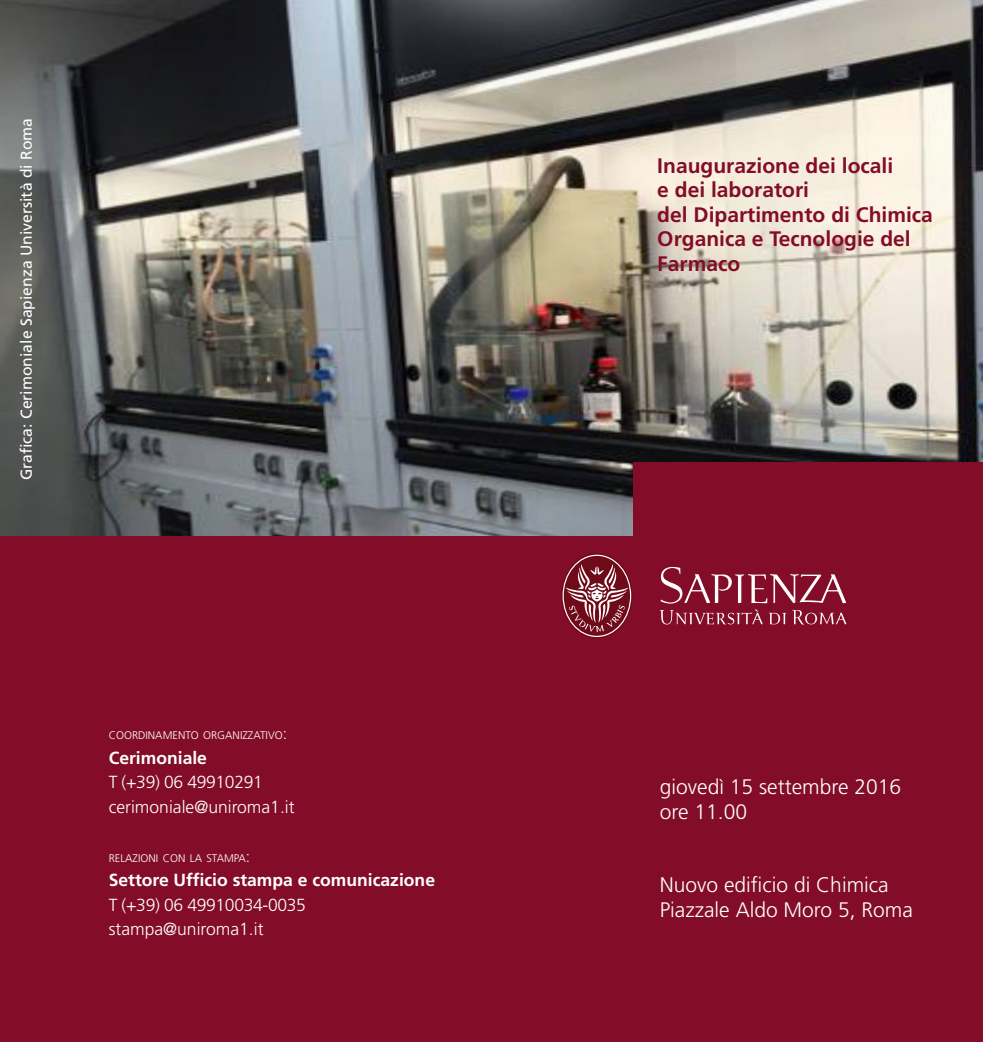
<style>
.page{position:relative;width:983px;height:1042px;background:#fff}
.page>*{position:absolute;margin:0;border:0;box-sizing:border-box;transform-origin:0 0}
.t1{font:700 21px/24.5px "Frutiger LT Std";color:#830d28}
.t2{font:300 21px/24.5px "Frutiger LT Std";color:#fff}
.t3{font:700 17.5px "Frutiger LT Std";color:#fff}
.t4{font:300 17.5px/24.5px "Frutiger LT Std";color:#fff}
.t5{font:300 17.5px/24.5px "Frutiger LT Std";letter-spacing:-.02em;color:#fff}
.t6{font:15.75px "Frutiger LT Std";color:#fff}
.t7{font:300 11.03px "Frutiger LT Std";color:#fff}
.s1{font-size:15.75px}
</style>
<div class="page">
<img style="left:0;top:0;width:982px;height:537px">
<div style="left:0;top:537px;width:982px;height:505px;background:#830d28"></div>
<div style="left:633px;top:462px;width:349px;height:580px;background:#830d28"></div>
<svg style="left:660px;top:567px;width:186px;height:36px"></svg>
<svg style="left:768px;top:613px;width:18px;height:11px"></svg>
<svg style="left:792px;top:610px;width:54px;height:15px"></svg>
<svg style="left:659px;top:609px;width:103px;height:15px"></svg>
<svg style="left:562px;top:555px;width:69px;height:82px"></svg>
<p class="t6" style="left:17px;top:480px;width:364px;rotate:-90deg">Grafica: Cerimoniale Sapienza Università di Roma</p>
<p class="t7" style="left:109px;top:729px;width:180px">COORDINAMENTO ORGANIZZATIVO<span class="s1">:</span></p>
<p class="t3" style="left:109px;top:747px;width:100px">Cerimoniale</p>
<p class="t4" style="left:109px;top:770px;width:187px">T (+39) 06 49910291 cerimoniale@uniroma1.it</p>
<p class="t7" style="left:109px;top:852px;width:143px">RELAZIONI CON LA STAMPA<span class="s1">:</span></p>
<p class="t3" style="left:109px;top:870px;width:328px">Settore Ufficio stampa e comunicazione</p>
<p class="t5" style="left:109px;top:893px;width:199px">T (+39) 06 49910034-0035 stampa@uniroma1.it</p>
<p class="t1" style="left:657px;top:153px;width:277px">Inaugurazione dei locali<br>e dei laboratori<br>del Dipartimento di Chimica<br>Organica e Tecnologie del<br>Farmaco</p>
<p class="t2" style="left:659px;top:775px;width:243px">giovedì 15 settembre 2016 ore 11.00</p>
<p class="t2" style="left:659px;top:873px;width:254px">Nuovo edificio di Chimica<br>Piazzale Aldo Moro 5, Roma</p>
</div>
